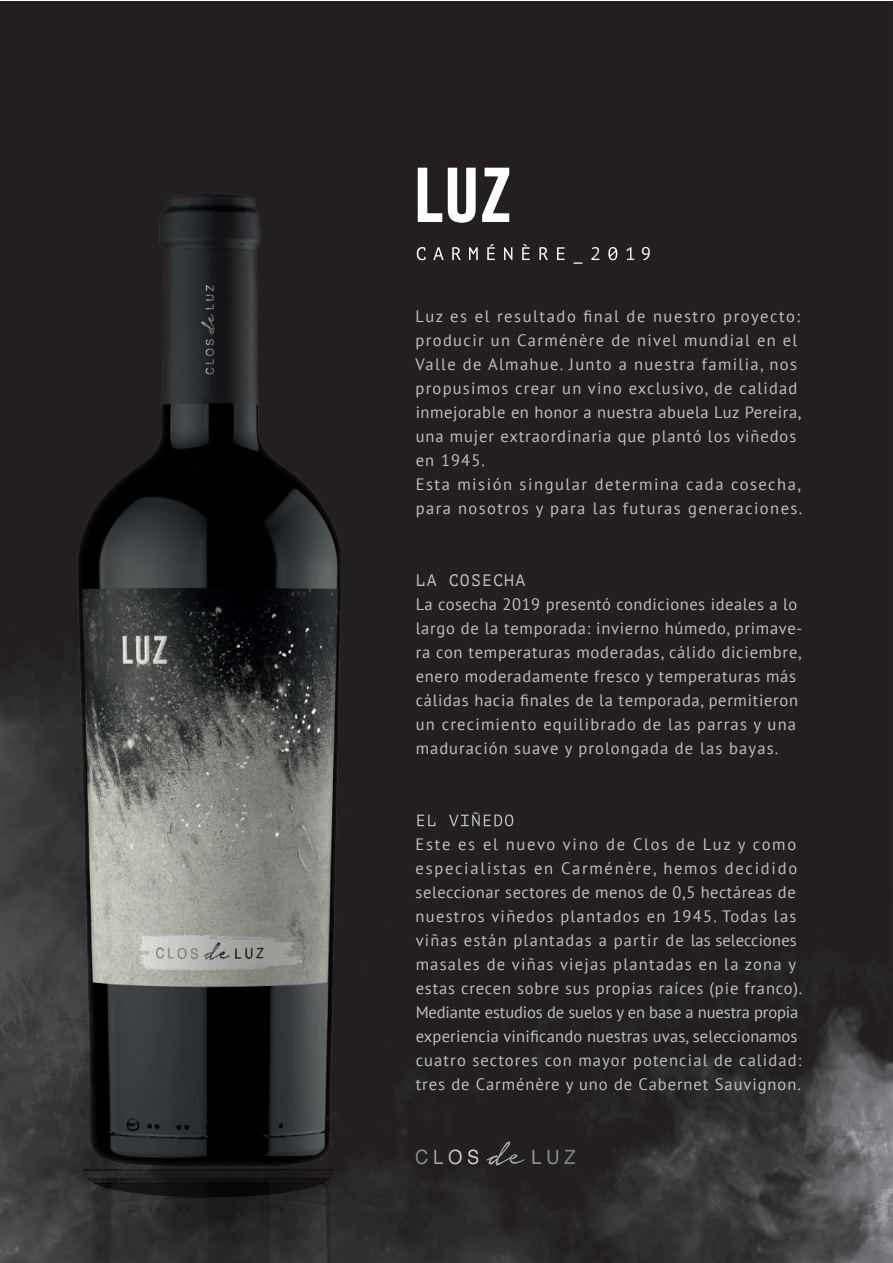
<style>
.page{position:relative;width:893px;height:1263px;background:#fff}
.page>*{position:absolute;margin:0;border:0;box-sizing:border-box;transform-origin:0 0}
.t1{font:condensed 72.6px "Akzidenz Grotesk BQ";color:#fff}
.t2{font:18.15px "PT Sans";color:#fff}
.t3{font:16.5px/24px "PT Sans";letter-spacing:.06em;color:#bfc0c1}
.t4{font:16.5px/24px "PT Sans";letter-spacing:.08em;color:#bfc0c1}
.t5{font:16.5px "PT Mono";letter-spacing:.07em;color:#bfc0c1}
</style>
<div class="page">
<img style="left:0;top:2px;width:893px;height:1261px">
<svg style="left:416px;top:166px;width:95px;height:59px"></svg>
<svg style="left:417px;top:244px;width:217px;height:20px;background:#3e3b3c"></svg>
<img style="left:39px;top:1096px;width:340px;height:145px">
<svg style="left:417px;top:812px;width:96px;height:14px"></svg>
<hr style="left:416px;top:546px;width:381px;height:1px;background:#231f20">
<hr style="left:416px;top:789px;width:381px;height:1px;background:#231f20">
<svg style="left:487px;top:1141px;width:37px;height:24px"></svg>
<img style="left:45px;top:144px;width:305px;height:1023px">
<img style="left:46px;top:1170px;width:305px;height:93px">
<h1 class="t1" style="left:416px;top:155px;width:95px">LUZ</h1>
<p class="t2" style="left:641px;top:242px;width:11px">9</p>
<p class="t4" style="left:416px;top:304px;width:388px">Luz es el resultado final de nuestro proyecto: producir un Carménère de nivel mundial en el Valle de Almahue. Junto a nuestra familia, nos propusimos crear un vino exclusivo, de calidad inmejorable en honor a nuestra abuela Luz Pereira, una mujer extraordinaria que plantó los viñedos en 1945.<br>Esta misión singular determina cada cosecha, para nosotros y para las futuras generaciones.</p>
<p class="t5" style="left:416px;top:571px;width:111px">LA COSECHA</p>
<p class="t3" style="left:416px;top:592px;width:388px">La cosecha 2019 presentó condiciones ideales a lo largo de la temporada: invierno húmedo, primave&shy;ra con temperaturas moderadas, cálido diciembre, enero moderadamente fresco y temperaturas más cálidas hacia finales de la temporada, permitieron un crecimiento equilibrado de las parras y una maduración suave y prolongada de las bayas.</p>
<p class="t3" style="left:416px;top:832px;width:388px">Este es el nuevo vino de Clos de Luz y como especialistas en Carménère, hemos decidido seleccionar sectores de menos de 0,5 hectáreas de nuestros viñedos plantados en 1945. Todas las viñas están plantadas a partir de las selecciones masales de viñas viejas plantadas en la zona y estas crecen sobre sus propias raíces (pie franco).<br>Mediante estudios de suelos y en base a nuestra propia experiencia vinificando nuestras uvas, seleccionamos cuatro sectores con mayor potencial de calidad: tres de Carménère y uno de Cabernet Sauvignon.</p>
</div>
